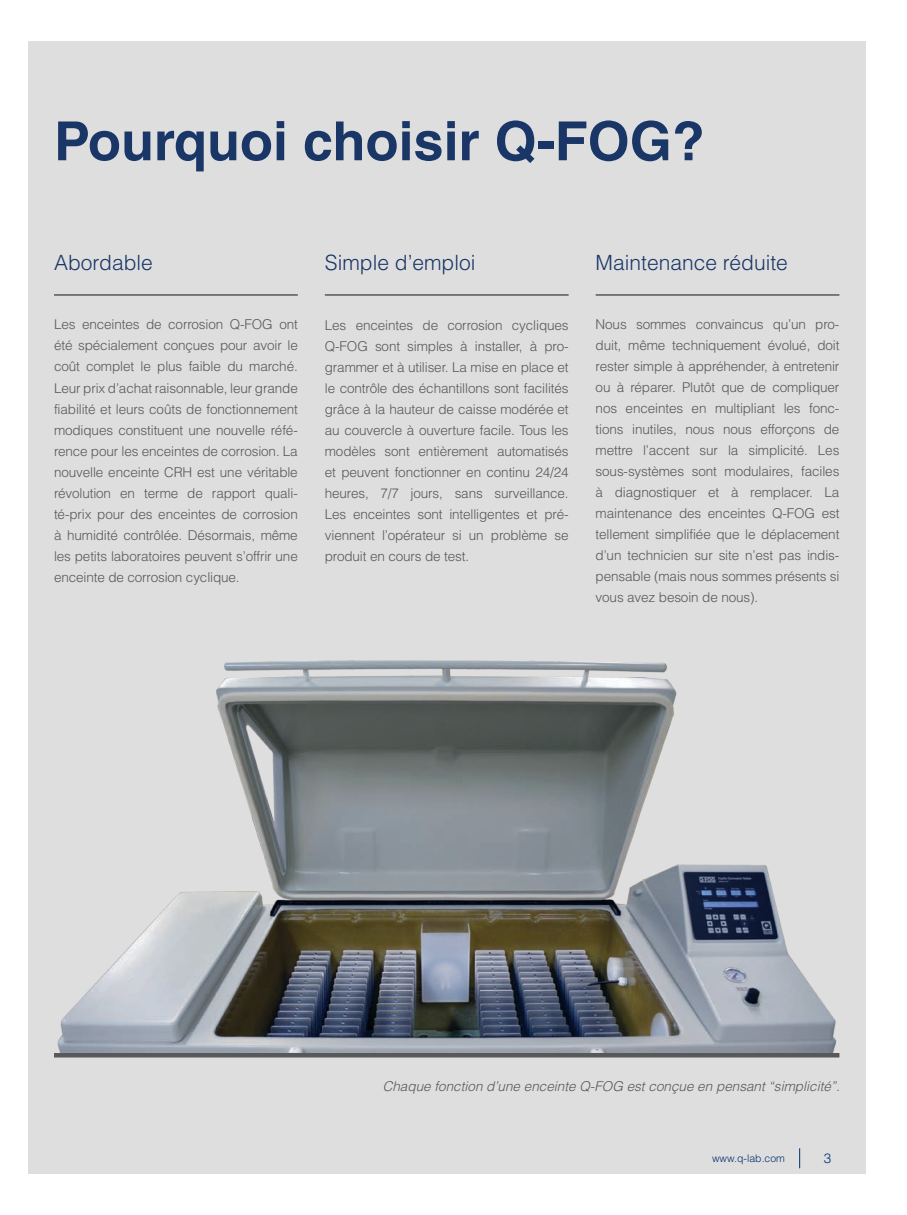
<style>
.page{position:relative;width:907px;height:1215px;background:#fff}
.page>*{position:absolute;margin:0;border:0;box-sizing:border-box;transform-origin:0 0}
.Section_Titles__Larg{font:700 54px "Helvetica LT Std";color:#193667}
.Section_Titles__Medi{font:300 21px "Helvetica LT Std";color:#193667}
.t1{font:300 13.5px/21px "Helvetica LT Std";letter-spacing:-.01em;color:#57585a;text-align:justify}
.Captions{font:italic 300 13.5px "Helvetica LT Std";color:#57585a}
.t2{font:300 13.5px "Helvetica LT Std";color:#00306d}
.t3{font:300 10.5px "Helvetica LT Std";color:#00306d}
</style>
<div class="page">
<div style="left:28px;top:41px;width:837px;height:1133px;background:#dedede"></div>
<svg style="left:799px;top:1148px;width:1px;height:20px"></svg>
<hr style="left:325px;top:294px;width:243px;height:2px;background:#57585a">
<hr style="left:595px;top:294px;width:244px;height:2px;background:#57585a">
<hr style="left:54px;top:294px;width:244px;height:2px;background:#57585a">
<div style="left:54px;top:1053px;width:785px;height:5px;background:#57585a"></div>
<img style="left:57px;top:660px;width:780px;height:393px">
<p class="Section_Titles__Larg" style="left:54px;top:108px;width:652px">Pourquoi choisir Q-FOG?</p>
<p class="Section_Titles__Medi" style="left:325px;top:250px;width:152px">Simple d’emploi</p>
<p class="Section_Titles__Medi" style="left:54px;top:250px;width:100px">Abordable</p>
<p class="Section_Titles__Medi" style="left:595px;top:250px;width:194px">Maintenance réduite</p>
<p class="t1" style="left:54px;top:314px;width:245px">Les enceintes de corrosion Q-FOG ont été spécialement conçues pour avoir le coût complet le plus faible du marché.<br>Leur prix d’achat raisonnable, leur grande fiabilité et leurs coûts de fonctionnement modiques constituent une nouvelle réfé&shy;rence pour les enceintes de corrosion. La nouvelle enceinte CRH est une véritable révolution en terme de rapport quali&shy;té-prix pour des enceintes de corrosion à humidité contrôlée. Désormais, même les petits laboratoires peuvent s’offrir une enceinte de corrosion cyclique.</p>
<p class="t1" style="left:325px;top:314px;width:245px">Les enceintes de corrosion cycliques Q-FOG sont simples à installer, à pro&shy;grammer et à utiliser. La mise en place et le contrôle des échantillons sont facilités grâce à la hauteur de caisse modérée et au couvercle à ouverture facile. Tous les modèles sont entièrement automatisés et peuvent fonctionner en continu 24/24 heures, 7/7 jours, sans surveillance.<br>Les enceintes sont intelligentes et pré&shy;viennent l’opérateur si un problème se produit en cours de test.</p>
<p class="t1" style="left:595px;top:314px;width:245px">Nous sommes convaincus qu’un pro&shy;duit, même techniquement évolué, doit rester simple à appréhender, à entretenir ou à réparer. Plutôt que de compliquer nos enceintes en multipliant les fonc&shy;tions inutiles, nous nous efforçons de mettre l’accent sur la simplicité. Les sous-systèmes sont modulaires, faciles à diagnostiquer et à remplacer. La maintenance des enceintes Q-FOG est tellement simplifiée que le déplacement d’un technicien sur site n’est pas indis&shy;pensable (mais nous sommes présents si vous avez besoin de nous).</p>
<p class="Captions" style="left:382px;top:1078px;width:458px">Chaque fonction d’une enceinte Q-FOG est conçue en pensant “simplicité”.</p>
<p class="t3" style="left:712px;top:1152px;width:74px">www.q-lab.com</p>
<p class="t2" style="left:823px;top:1150px;width:9px">3</p>
</div>
